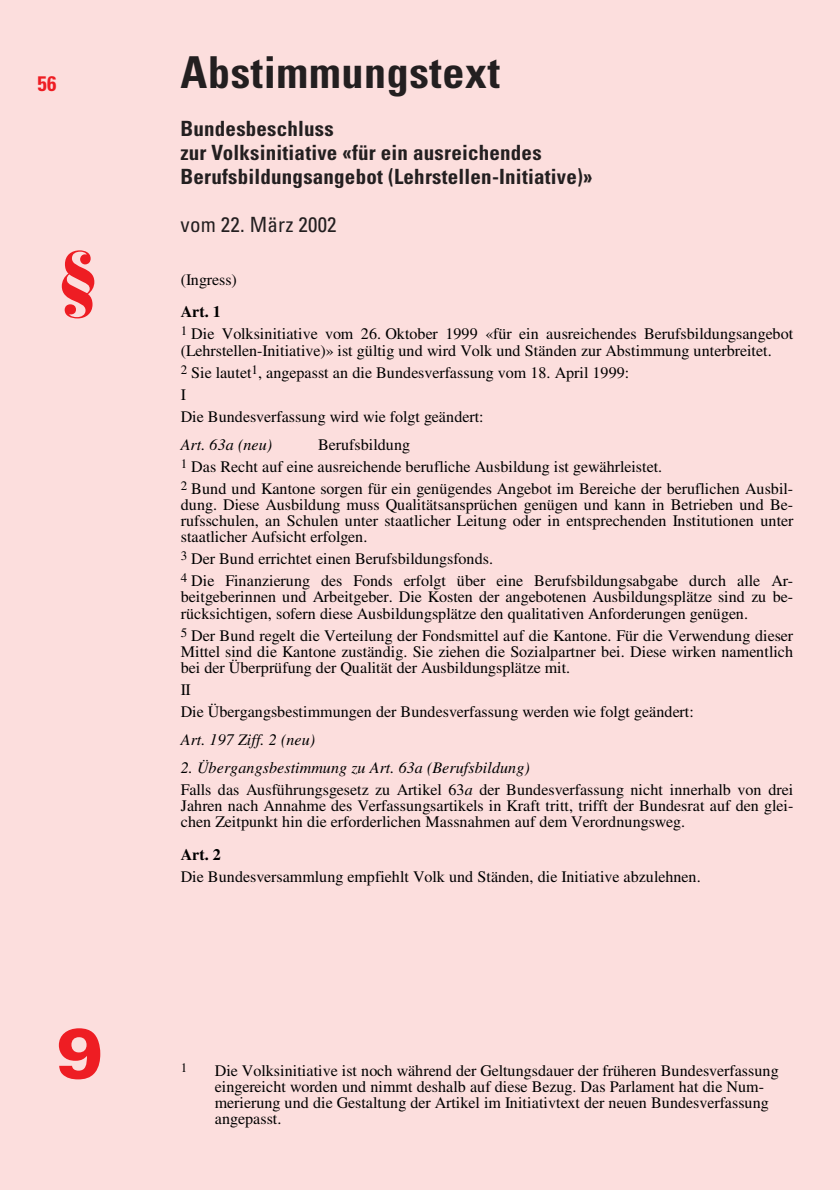
<style>
.page{position:relative;width:840px;height:1190px;background:#fff}
.page>*{position:absolute;margin:0;border:0;box-sizing:border-box;transform-origin:0 0}
.t1{font:900 70px "Univers";color:#ee1d23}
.t2{font:900 70px "Bauer Bodoni";color:#ee1d23}
.t3{font:700 condensed 44px "Univers";letter-spacing:.015em;color:#231f20}
.t4{font:700 condensed 21px/24px "Univers";letter-spacing:.01em;color:#231f20}
.t5{font:condensed 21px "Univers";letter-spacing:.01em;color:#231f20}
.t6{font:700 condensed 21px "Univers";color:#ee1d23}
.t7{font:16px/22px "Times";letter-spacing:.005em;color:#000}
.t8{font:italic 16px "Times";letter-spacing:.005em;color:#000}
.t9{font:700 16px "Times";color:#000}
.t10{font:13px "Times";color:#000}
.s1{font-weight:700}
.s2{font-style:italic}
</style>
<div class="page">
<div style="left:0;top:0;width:839px;height:1190px;background:#fcdedd"></div>
<h3 class="t6" style="left:38px;top:76px;width:20px">56</h3>
<h1 class="t2" style="left:57px;top:249px;width:44px">§</h1>
<h1 class="t1" style="left:57px;top:1028px;width:48px">9</h1>
<h2 class="t3" style="left:180px;top:57px;width:321px">Abstimmungstext</h2>
<h3 class="t4" style="left:180px;top:119px;width:414px">Bundesbeschluss<br>zur Volksinitiative «für ein ausreichendes<br>Berufsbildungsangebot (Lehrstellen-Initiative)»</h3>
<h3 class="t5" style="left:180px;top:217px;width:158px">vom 22. März 2002</h3>
<p class="t7" style="left:181px;top:270px;width:58px">(Ingress)</p>
<p class="t7" style="left:181px;top:302px;width:614px"><span class="s1">Art. 1<br></span><sup>1</sup> Die Volksinitiative vom 26. Oktober 1999 «für ein ausreichendes Berufsbildungsangebot</p>
<p class="t7" style="left:181px;top:341px;width:592px">(Lehrstellen-Initiative)» ist gültig und wird Volk und Ständen zur Abstimmung unterbreitet.<br><sup>2</sup> Sie lautet<sup>1</sup>, angepasst an die Bundesverfassung vom 18. April 1999:<br>I<br>Die Bundesverfassung wird wie folgt geändert:</p>
<p class="t8" style="left:181px;top:439px;width:93px">Art. 63a (neu)</p>
<p class="t7" style="left:181px;top:435px;width:614px;text-indent:137px">Berufsbildung<br><sup>1</sup> Das Recht auf eine ausreichende berufliche Ausbildung ist gewährleistet.<br><sup>2</sup> Bund und Kantone sorgen für ein genügendes Angebot im Bereiche der beruflichen Ausbil-</p>
<p class="t7" style="left:181px;top:498px;width:614px;line-height:16px;text-align:justify">dung. Diese Ausbildung muss Qualitätsansprüchen genügen und kann in Betrieben und Be&shy;rufsschulen, an Schulen unter staatlicher Leitung oder in entsprechenden Institutionen unter staatlicher Aufsicht erfolgen.</p>
<p class="t7" style="left:181px;top:549px;width:614px"><sup>3</sup> Der Bund errichtet einen Berufsbildungsfonds.<br><sup>4</sup> Die Finanzierung des Fonds erfolgt über eine Berufsbildungsabgabe durch alle Ar-</p>
<p class="t7" style="left:181px;top:591px;width:614px;line-height:16px">beitgeberinnen und Arbeitgeber. Die Kosten der angebotenen Ausbildungsplätze sind zu be&shy;rücksichtigen, sofern diese Ausbildungsplätze den qualitativen Anforderungen genügen.</p>
<p class="t7" style="left:181px;top:629px;width:614px;line-height:16px;text-align:justify"><sup>5</sup> Der Bund regelt die Verteilung der Fondsmittel auf die Kantone. Für die Verwendung dieser Mittel sind die Kantone zuständig. Sie ziehen die Sozialpartner bei. Diese wirken namentlich bei der Überprüfung der Qualität der Ausbildungsplätze mit.</p>
<p class="t7" style="left:181px;top:680px;width:515px">II<br>Die Übergangsbestimmungen der Bundesverfassung werden wie folgt geändert:</p>
<p class="t8" style="left:181px;top:734px;width:136px">Art. 197 Ziff. 2 (neu)</p>
<p class="t7" style="left:181px;top:758px;width:614px"><span class="s2">2. Übergangsbestimmung zu Art. 63a (Berufsbildung)<br></span>Falls das Ausführungsgesetz zu Artikel 63<span class="s2">a</span> der Bundesverfassung nicht innerhalb von drei</p>
<p class="t7" style="left:181px;top:799px;width:614px;line-height:16px">Jahren nach Annahme des Verfassungsartikels in Kraft tritt, trifft der Bundesrat auf den glei&shy;chen Zeitpunkt hin die erforderlichen Massnahmen auf dem Verordnungsweg.</p>
<p class="t9" style="left:181px;top:848px;width:42px">Art. 2</p>
<p class="t7" style="left:181px;top:867px;width:521px">Die Bundesversammlung empfiehlt Volk und Ständen, die Initiative abzulehnen.</p>
<p class="t10" style="left:181px;top:1063px;width:8px">1</p>
<p class="t7" style="left:215px;top:1064px;width:565px;line-height:16px">Die Volksinitiative ist noch während der Geltungsdauer der früheren Bundesverfassung eingereicht worden und nimmt deshalb auf diese Bezug. Das Parlament hat die Num&shy;merierung und die Gestaltung der Artikel im Initiativtext der neuen Bundesverfassung angepasst.</p>
</div>
